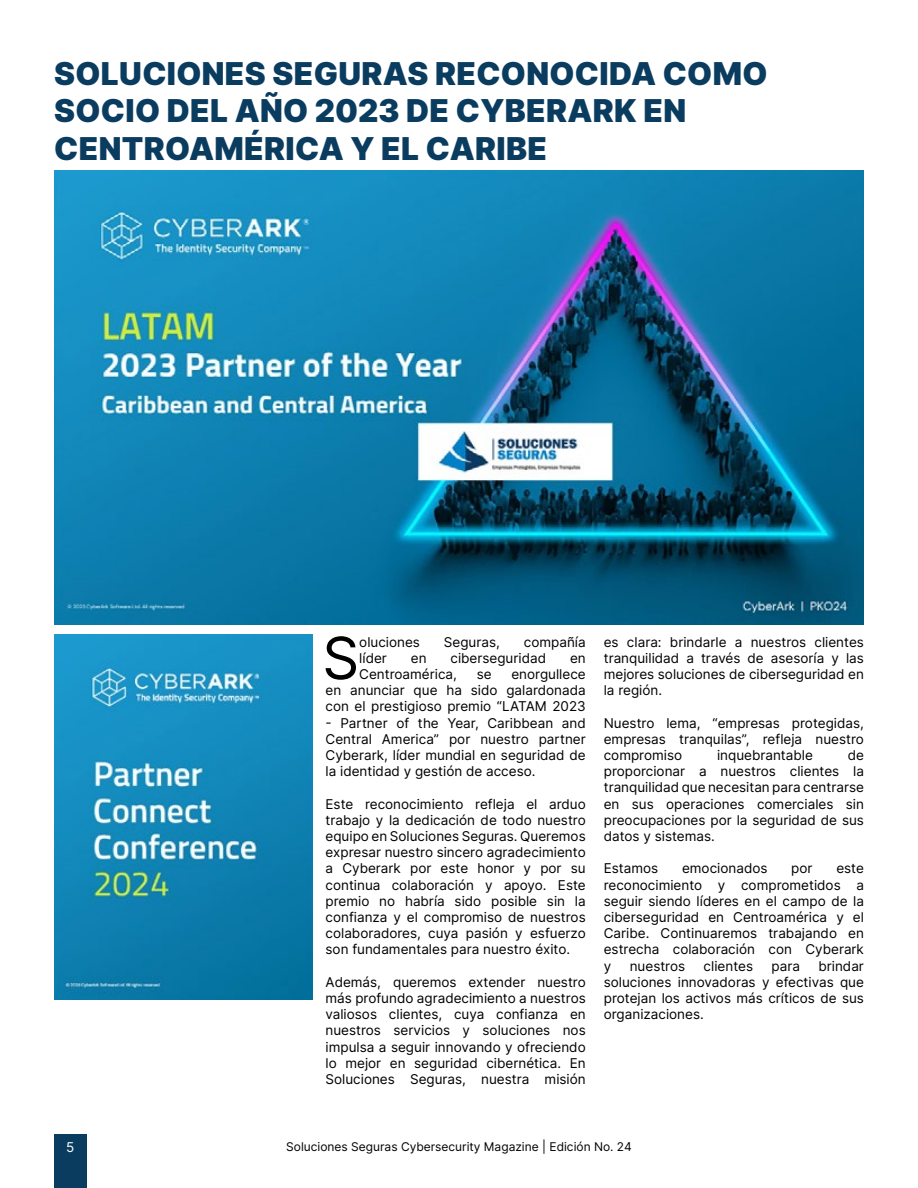
<style>
.page{position:relative;width:918px;height:1188px;background:#fff}
.page>*{position:absolute;margin:0;border:0;box-sizing:border-box;transform-origin:0 0}
.t1{font:58.05px "Inter";color:#000}
.t2{font:900 31.5px/37.8px "Inter";letter-spacing:.01em;color:#0a3c60}
.t3{font:13.5px/16.2px "Inter";color:#000;text-align:justify}
.t4{font:13.5px "Inter";color:#fff}
.t5{font:12px "Inter";color:#000}
</style>
<div class="page">
<div style="left:54px;top:1134px;width:32px;height:54px;background:#0a3c60"></div>
<img style="left:54px;top:170px;width:810px;height:455px">
<img style="left:54px;top:635px;width:259px;height:365px">
<h2 class="t2" style="left:54px;top:53px;width:715px">SOLUCIONES SEGURAS RECONOCIDA COMO<br>SOCIO DEL AÑO 2023 DE CYBERARK EN<br>CENTROAMÉRICA Y EL CARIBE</h2>
<h1 class="t1" style="left:322px;top:616px;width:39px">S</h1>
<p class="t3" style="left:359px;top:633px;width:62px">oluciones</p>
<p class="t3" style="left:444px;top:633px;width:58px">Seguras,</p>
<p class="t3" style="left:524px;top:633px;width:63px">compañía</p>
<p class="t3" style="left:359px;top:650px;width:29px">líder</p>
<p class="t3" style="left:411px;top:650px;width:17px">en</p>
<p class="t3" style="left:451px;top:650px;width:97px">ciberseguridad</p>
<p class="t3" style="left:570px;top:650px;width:17px">en</p>
<p class="t3" style="left:359px;top:666px;width:99px">Centroamérica,</p>
<p class="t3" style="left:477px;top:666px;width:16px">se</p>
<p class="t3" style="left:326px;top:666px;width:262px;text-indent:186px">enorgullece en anunciar que ha sido galardonada con el prestigioso premio “LATAM 2023</p>
<p class="t3" style="left:326px;top:714px;width:262px">- Partner of the Year, Caribbean and Central America” por nuestro partner Cyberark, líder mundial en seguridad de la identidad y gestión de acceso.</p>
<p class="t3" style="left:326px;top:795px;width:262px">Este reconocimiento refleja el arduo trabajo y la dedicación de todo nuestro equipo en Soluciones Seguras. Queremos expresar nuestro sincero agradecimiento a Cyberark por este honor y por su continua colaboración y apoyo. Este premio no habría sido posible sin la confianza y el compromiso de nuestros colaboradores, cuya pasión y esfuerzo son fundamentales para nuestro éxito.</p>
<p class="t3" style="left:326px;top:974px;width:262px">Además, queremos extender nuestro más profundo agradecimiento a nuestros valiosos clientes, cuya confianza en nuestros servicios y soluciones nos impulsa a seguir innovando y ofreciendo lo mejor en seguridad cibernética. En Soluciones Seguras, nuestra misión</p>
<p class="t3" style="left:604px;top:633px;width:262px">es clara: brindarle a nuestros clientes tranquilidad a través de asesoría y las mejores soluciones de ciberseguridad en la región.</p>
<p class="t3" style="left:604px;top:714px;width:262px">Nuestro lema, “empresas protegidas, empresas tranquilas”, refleja nuestro compromiso</p>
<p class="t3" style="left:717px;top:747px;width:97px">inquebrantable</p>
<p class="t3" style="left:604px;top:747px;width:262px;text-indent:244px">de proporcionar a nuestros clientes la tranquilidad que necesitan para centrarse en sus operaciones comerciales sin preocupaciones por la seguridad de sus datos y sistemas.</p>
<p class="t3" style="left:604px;top:860px;width:56px">Estamos</p>
<p class="t3" style="left:682px;top:860px;width:87px">emocionados</p>
<p class="t3" style="left:791px;top:860px;width:23px">por</p>
<p class="t3" style="left:604px;top:860px;width:262px;text-indent:233px">este reconocimiento y comprometidos a seguir siendo líderes en el campo de la ciberseguridad en Centroamérica y el Caribe. Continuaremos trabajando en estrecha colaboración con Cyberark y</p>
<p class="t3" style="left:604px;top:957px;width:262px;text-indent:215px">brindar soluciones innovadoras y efectivas que protejan los activos más críticos de sus organizaciones.</p>
<p class="t3" style="left:630px;top:957px;width:57px">nuestros</p>
<p class="t3" style="left:704px;top:957px;width:51px">clientes</p>
<p class="t3" style="left:772px;top:957px;width:30px">para</p>
<p class="t4" style="left:66px;top:1137px;width:10px">5</p>
<p class="t5" style="left:286px;top:1138px;width:347px">Soluciones Seguras Cybersecurity Magazine | Edición No. 24</p>
</div>
